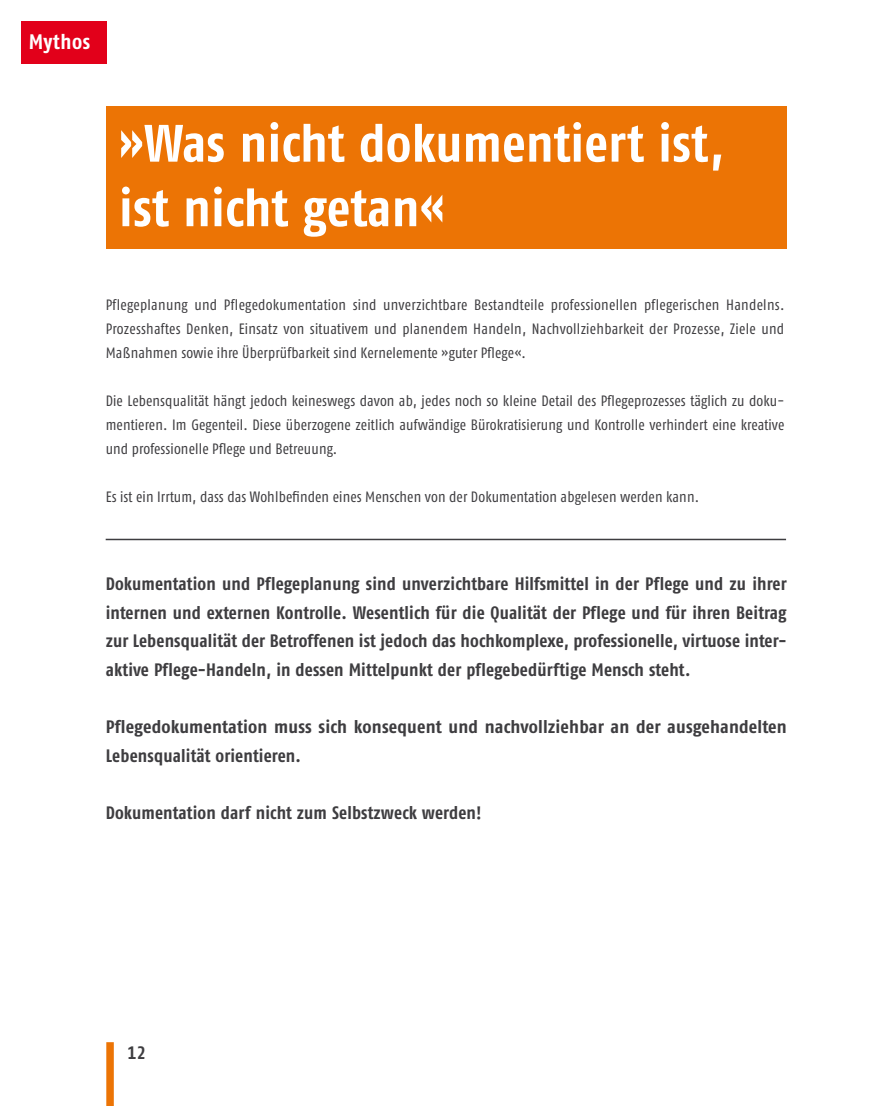
<style>
.page{position:relative;width:893px;height:1106px;background:#fff}
.page>*{position:absolute;margin:0;border:0;box-sizing:border-box;transform-origin:0 0}
.t1{font:700 52.5px/64.5px "Fago Co";letter-spacing:.01em;color:#fff}
.t2{font:21px "Fago Co Bold Tf";letter-spacing:.025em;color:#fff}
.t3{font:18px/28.5px "Fago Co Bold Tf";letter-spacing:.01em;color:#3e3d40;text-align:justify}
.t4{font:18px/28.5px "Fago Co Bold Tf";letter-spacing:.01em;color:#3e3d40;scale:1.05 1}
.t5{font:18px "Fago Co Bold Tf Caps";color:#3e3d40}
.t6{font:15px/24px "Fago Co Regular Tf";letter-spacing:.01em;color:#3e3d40;text-align:justify}
</style>
<div class="page">
<div style="left:106px;top:1042px;width:8px;height:64px;background:#ec7405"></div>
<div style="left:106px;top:106px;width:681px;height:143px;background:#ec7405"></div>
<div style="left:21px;top:21px;width:85px;height:43px;background:#e2001a"></div>
<hr style="left:106px;top:539px;width:680px;height:1px;background:#3e3d40">
<h2 class="t2" style="left:29px;top:29px;width:63px">Mythos</h2>
<h1 class="t1" style="left:119px;top:110px;width:606px">»Was nicht dokumentiert ist, ist nicht getan«</h1>
<p class="t6" style="left:106px;top:292px;width:680px">Pflegeplanung und Pflegedokumentation sind unverzichtbare Bestandteile professionellen pflegerischen Handelns.<br>Prozesshaftes Denken, Einsatz von situativem und planendem Handeln, Nachvollziehbarkeit der Prozesse, Ziele und Maßnahmen sowie ihre Überprüfbarkeit sind Kernelemente »guter Pflege«.</p>
<p class="t6" style="left:106px;top:388px;width:680px">Die Lebensqualität hängt jedoch keineswegs davon ab, jedes noch so kleine Detail des Pflegeprozesses täglich zu doku&shy;mentieren. Im Gegenteil. Diese überzogene zeitlich aufwändige Bürokratisierung und Kontrolle verhindert eine kreative und professionelle Pflege und Betreuung.</p>
<p class="t6" style="left:106px;top:484px;width:595px">Es ist ein Irrtum, dass das Wohlbefinden eines Menschen von der Dokumentation abgelesen werden kann.</p>
<p class="t3" style="left:106px;top:569px;width:683px">Dokumentation und Pflegeplanung sind unverzichtbare Hilfsmittel in der Pflege und zu ihrer internen und externen Kontrolle. Wesentlich für die Qualität der Pflege und für ihren Beitrag zur Lebensqualität der Betroffenen ist jedoch das hochkomplexe, professionelle, virtuose inter&shy;aktive Pflege-Handeln, in dessen Mittelpunkt der pflegebedürftige Mensch steht.</p>
<p class="t4" style="left:106px;top:712px;width:650px">Pflegedokumentation muss sich konsequent und nachvollziehbar an der ausgehandelten<br>Lebensqualität orientieren.</p>
<p class="t3" style="left:106px;top:797px;width:377px">Dokumentation darf nicht zum Selbstzweck werden!</p>
<p class="t5" style="left:128px;top:1041px;width:20px">12</p>
</div>
